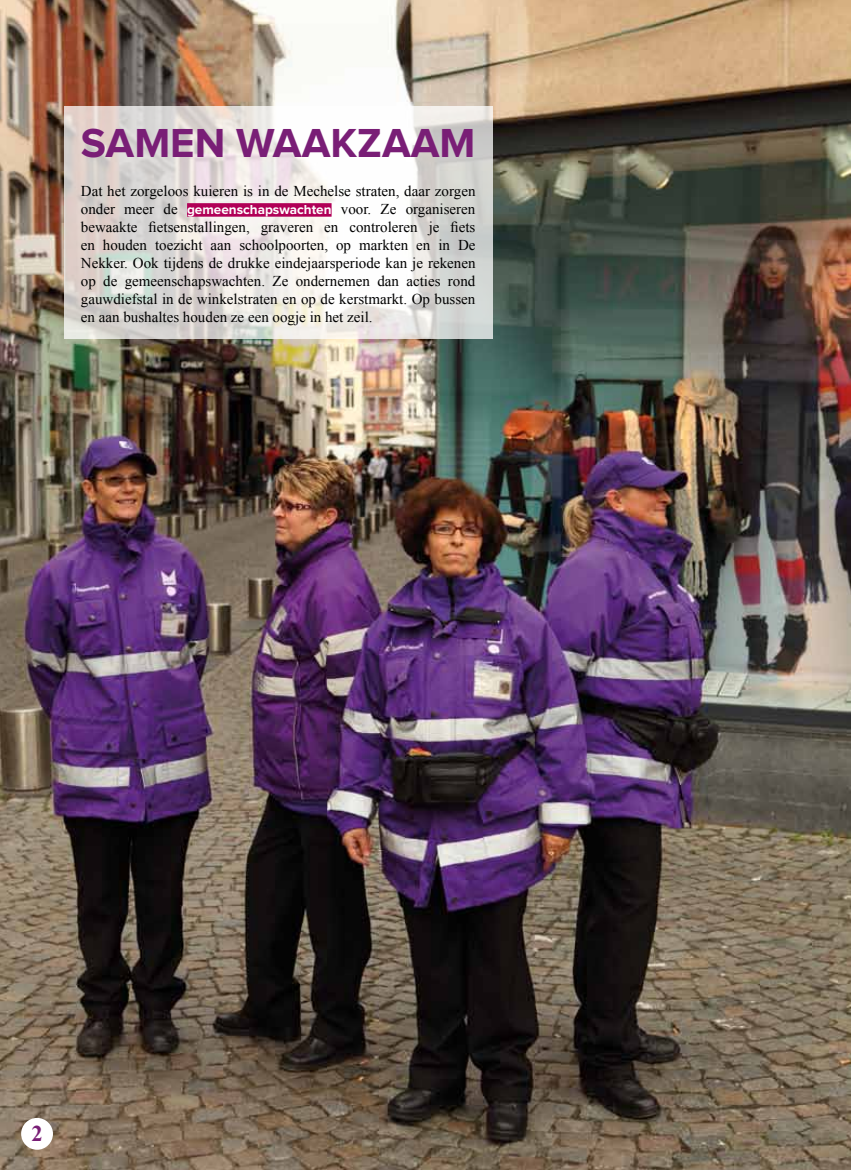
<style>
.page{position:relative;width:851px;height:1170px;background:#fff}
.page>*{position:absolute;margin:0;border:0;box-sizing:border-box;transform-origin:0 0}
.t1{font:700 42px "Proxima Nova";letter-spacing:.12em;color:#791e76}
.t2{font:700 22.5px "Times New Roman";color:#791e76}
.t3{font:15px/18px "Times New Roman";color:#000;text-align:justify}
.s1{font-family:"Proxima Nova";font-weight:700;font-size:13.5px;color:#fff}
</style>
<div class="page">
<img style="left:0;top:0;width:850px;height:1169px">
<svg style="left:64px;top:106px;width:428px;height:233px"></svg>
<div style="left:187px;top:203px;width:144px;height:14px;background:#b10057"></div>
<div style="left:21px;top:1117px;width:32px;height:32px;background:#fff;border-radius:50%"></div>
<h1 class="t1" style="left:81px;top:119px;width:390px">Samen waakzaam</h1>
<p class="t3" style="left:81px;top:182px;width:396px">Dat het zorgeloos kuieren is in de Mechelse straten, daar zorgen onder meer de <span class="s1">gemeenschapswachten</span> voor. Ze organiseren bewaakte fietsenstallingen, graveren en controleren je fiets en houden toezicht aan schoolpoorten, op markten en in De Nekker. Ook tijdens de drukke eindejaarsperiode kan je rekenen op de gemeenschapswachten. Ze ondernemen dan acties rond gauwdiefstal in de winkelstraten en op de kerstmarkt. Op bussen en aan bushaltes houden ze een oogje in het zeil.</p>
<h2 class="t2" style="left:31px;top:1118px;width:13px">2</h2>
</div>
